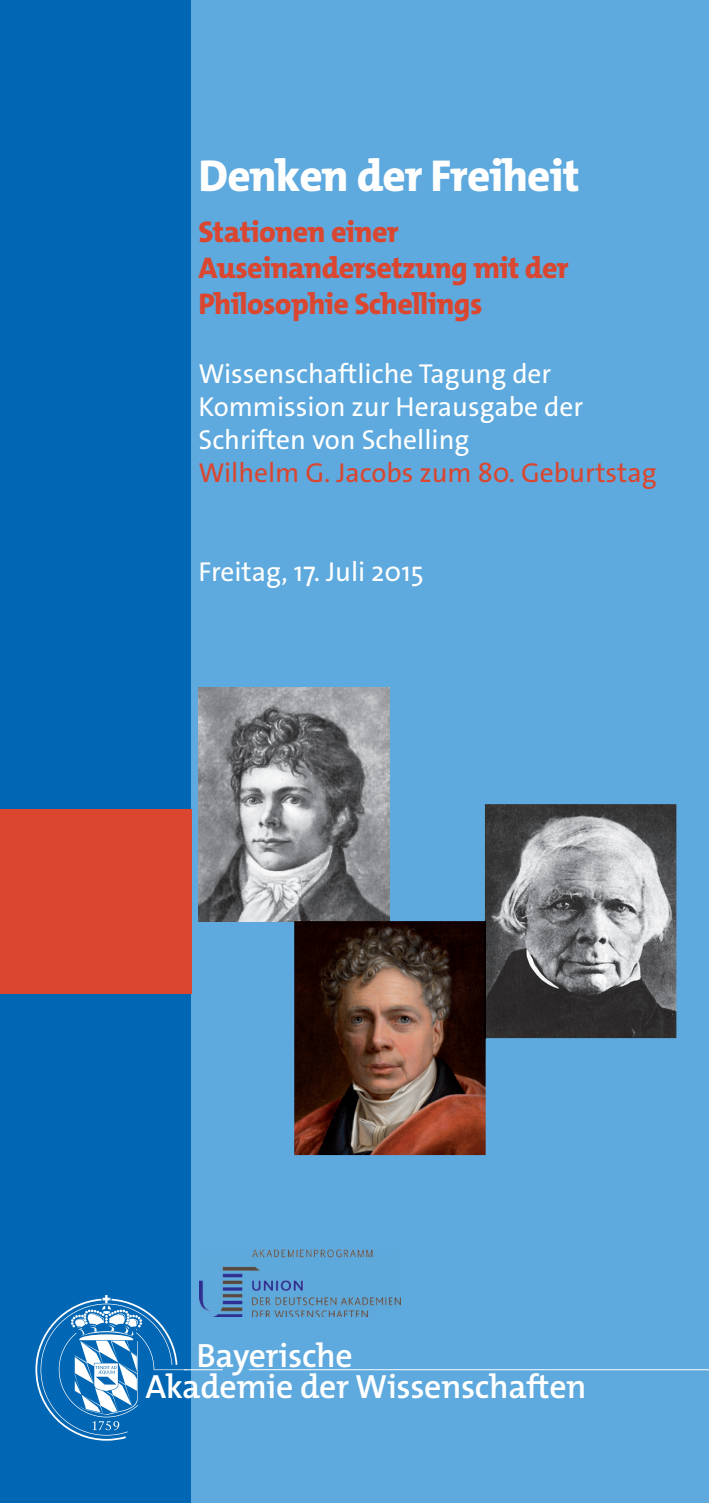
<style>
.page{position:relative;width:709px;height:1503px;background:#fff}
.page>*{position:absolute;margin:0;border:0;box-sizing:border-box;transform-origin:0 0}
.t1{font:800 45px "The Mix Os F";letter-spacing:-.02em;color:#fff}
.t2{font:600 33.75px/31.8px "The Mix Os F";letter-spacing:-.01em;color:#fff}
.t3{font:800 30px/36px "The Mix Os F";letter-spacing:-.02em;color:#da462f}
.t4{font:27.5px/33px "The Sans Os F";color:#fff}
.t5{font:27.5px "The Sans Os F";color:#da462f}
</style>
<div class="page">
<div style="left:0;top:0;width:272px;height:1502px;background:#0166b3"></div>
<div style="left:191px;top:0;width:518px;height:1502px;background:#5ea9dd"></div>
<img style="left:35px;top:1295px;width:142px;height:145px">
<div style="left:0;top:809px;width:191px;height:184px;background:#da462f"></div>
<img style="left:200px;top:1249px;width:200px;height:67px">
<hr style="left:249px;top:1369px;width:460px;height:1px;background:#fff">
<hr style="left:184px;top:1369px;width:39px;height:1px;background:#fff">
<img style="left:198px;top:687px;width:192px;height:234px">
<img style="left:294px;top:921px;width:191px;height:234px">
<img style="left:485px;top:804px;width:191px;height:234px">
<img style="left:485px;top:921px;width:1px;height:117px">
<h1 class="t1" style="left:198px;top:147px;width:382px">Denken der Freiheit</h1>
<p class="t3" style="left:198px;top:214px;width:371px">Stationen einer<br>Auseinandersetzung mit der<br>Philosophie Schellings</p>
<p class="t4" style="left:198px;top:357px;width:386px">Wissenschaftliche Tagung der<br>Kommission zur Herausgabe der<br>Schriften von Schelling</p>
<p class="t5" style="left:198px;top:455px;width:459px">Wilhelm G. Jacobs zum 80. Geburtstag</p>
<p class="t4" style="left:198px;top:555px;width:226px">Freitag, 17. Juli 2015</p>
<p class="t2" style="left:145px;top:1339px;width:443px;text-indent:51px">Bayerische<br>Akademie der Wissenschaften</p>
</div>
